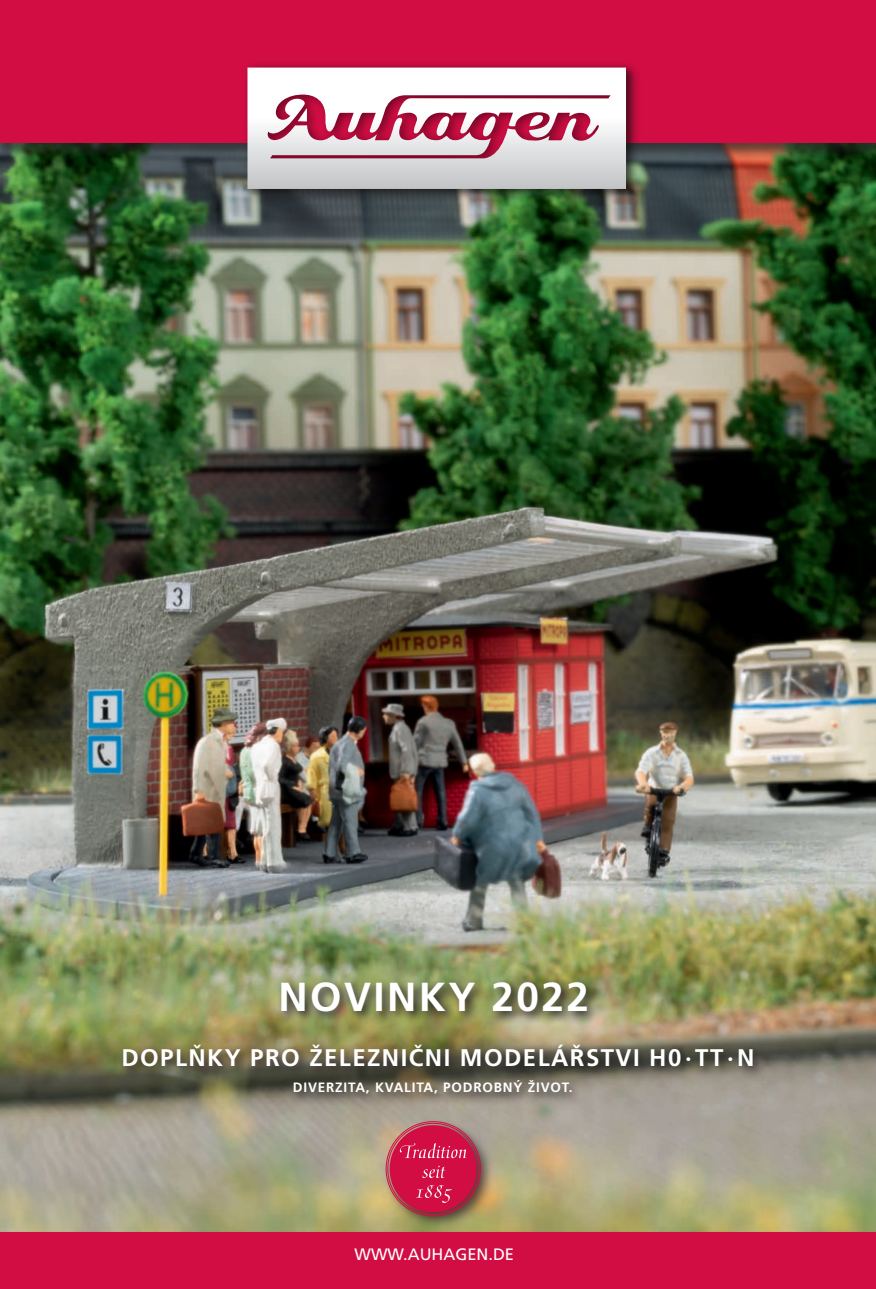
<style>
.page{position:relative;width:876px;height:1289px;background:#fff}
.page>*{position:absolute;margin:0;border:0;box-sizing:border-box;transform-origin:0 0}
.t1{font:700 40.5px "Frutiger LT Com";letter-spacing:.06em;color:#fff}
.t2{font:700 24px "Frutiger LT Com";letter-spacing:.06em;color:#fff}
.t3{font:16.5px "Frutiger LT Com";color:#fff}
.t4{font:700 13.5px "Frutiger LT Com";letter-spacing:.06em;color:#fff}
</style>
<div class="page">
<img style="left:0;top:160px;width:876px;height:1071px">
<div style="left:0;top:1px;width:876px;height:159px;background:#231f20;opacity:.65"></div>
<div style="left:0;top:0;width:876px;height:142px;background:#d20d44"></div>
<div style="left:244px;top:62px;width:402px;height:146px;background:#231f20;opacity:.37"></div>
<img style="left:239px;top:62px;width:403px;height:142px">
<svg style="left:247px;top:68px;width:379px;height:121px;background:#dec4cc"></svg>
<div style="left:1px;top:1232px;width:874px;height:56px;background:#d20d44"></div>
<div style="left:0;top:1231px;width:876px;height:57px;border:2px solid #d20d44"></div>
<div style="left:383px;top:1118px;width:113px;height:113px;background:#231f20;opacity:.75"></div>
<div style="left:390px;top:1125px;width:87px;height:87px;background:#d20d44;border-radius:50%"></div>
<svg style="left:416px;top:1185px;width:36px;height:17px"></svg>
<svg style="left:422px;top:1165px;width:23px;height:12px"></svg>
<svg style="left:400px;top:1143px;width:66px;height:15px"></svg>
<svg style="left:119px;top:1040px;width:648px;height:39px;background:#645f48"></svg>
<svg style="left:289px;top:1075px;width:295px;height:30px;background:#777163"></svg>
<svg style="left:277px;top:977px;width:323px;height:47px;background:#808356"></svg>
<h1 class="t1" style="left:279px;top:972px;width:312px">NOVINKY 2022</h1>
<p class="t2" style="left:121px;top:1043px;width:635px">DOPLŇKY PRO ŽELEZNIČNI MODELÁŘSTVI H0·TT·N</p>
<p class="t4" style="left:293px;top:1079px;width:281px">DIVERZITA, KVALITA, PODROBNÝ ŽIVOT.</p>
<p class="t3" style="left:355px;top:1244px;width:161px">WWW.AUHAGEN.DE</p>
</div>
